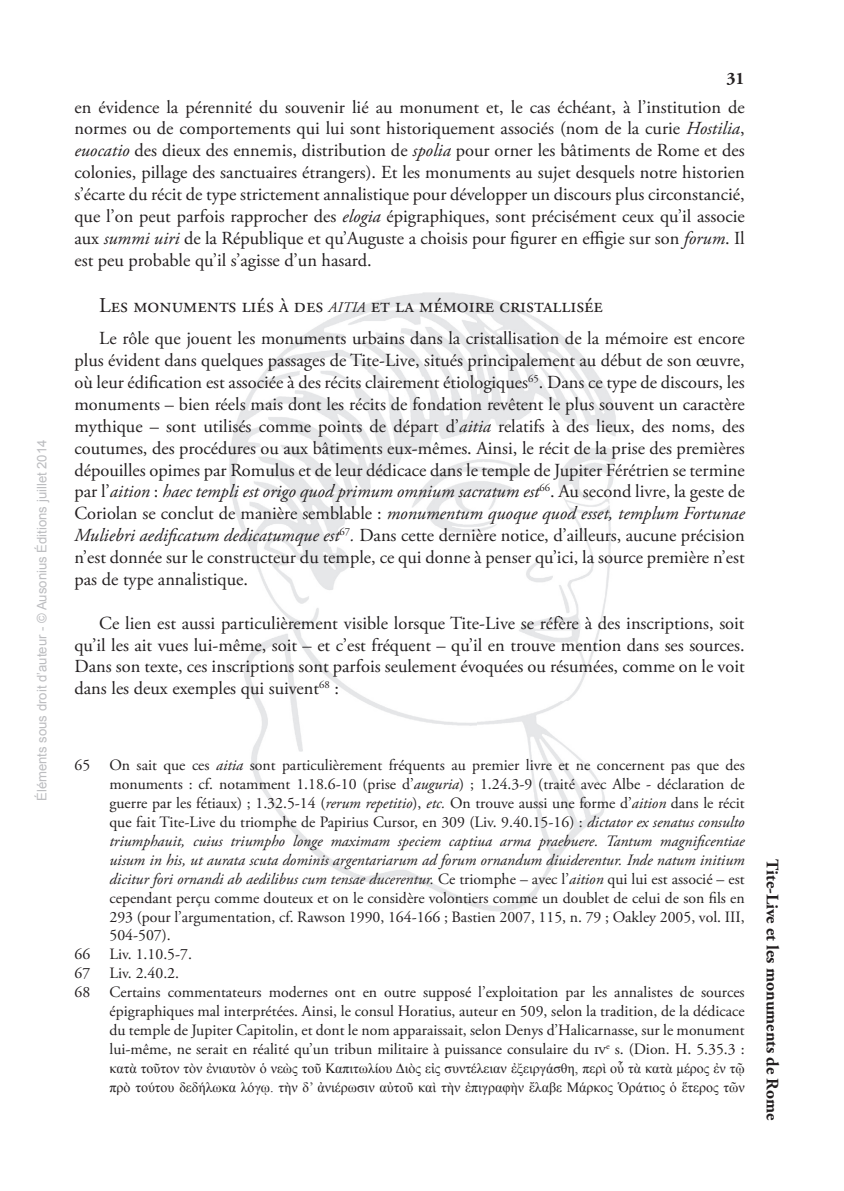
<style>
.page{position:relative;width:844px;height:1191px;background:#fff}
.page>*{position:absolute;margin:0;border:0;box-sizing:border-box;transform-origin:0 0}
.t1{font:21px "Adobe Garamond Pro";color:#231f20}
.t2{font:18.38px/21.9px "Adobe Garamond Pro";color:#231f20;text-align:justify}
.t3{font:700 17.5px "Adobe Garamond Pro";color:#231f20}
.t4{font:15.75px "Adobe Garamond Pro";color:#231f20}
.t5{font:italic 15.75px "Adobe Garamond Pro";color:#231f20}
.t6{font:14px/18.9px "Times New Roman";color:#231f20}
.t7{font:13.12px "Arial";color:#bcbdc0}
.s1{font-style:italic}
.s2{font-style:italic;font-size:14.7px}
.s3{font-style:normal}
</style>
<div class="page">
<img style="left:229px;top:293px;width:387px;height:619px">
<p class="t7" style="left:33px;top:801px;width:363px;rotate:-90deg">Éléments sous droit d’auteur - © Ausonius Éditions juillet 2014</p>
<p class="t3" style="left:726px;top:68px;width:20px">31</p>
<p class="t2" style="left:74px;top:96px;width:671px">en évidence la pérennité du souvenir lié au monument et, le cas échéant, à l’institution de normes ou de comportements qui lui sont historiquement associés (nom de la curie <span class="s1">Hostilia</span>, <span class="s1">euocatio</span> des dieux des ennemis, distribution de <span class="s1">spolia</span> pour orner les bâtiments de Rome et des colonies, pillage des sanctuaires étrangers). Et les monuments au sujet desquels notre historien s’écarte du récit de type strictement annalistique pour développer un discours plus circonstancié, que l’on peut parfois rapprocher des <span class="s1">elogia</span> épigraphiques, sont précisément ceux qu’il associe aux <span class="s1">summi uiri</span> de la République et qu’Auguste a choisis pour figurer en effigie sur son <span class="s1">forum</span>. Il est peu probable qu’il s’agisse d’un hasard.</p>
<p class="t1" style="left:99px;top:293px;width:505px">Les monuments liés à des <span class="s2">AITIA</span> et la mémoire cristallisée</p>
<p class="t2" style="left:74px;top:328px;width:671px;text-indent:25px">Le rôle que jouent les monuments urbains dans la cristallisation de la mémoire est encore plus évident dans quelques passages de Tite-Live, situés principalement au début de son œuvre, où leur édification est associée à des récits clairement étiologiques<sup>65</sup>. Dans ce type de discours, les monuments – bien réels mais dont les récits de fondation revêtent le plus souvent un caractère mythique – sont utilisés comme points de départ d’<span class="s1">aitia</span> relatifs à des lieux, des noms, des coutumes, des procédures ou aux bâtiments eux-mêmes. Ainsi, le récit de la prise des premières dépouilles opimes par Romulus et de leur dédicace dans le temple de Jupiter Férétrien se termine par l’<span class="s1">aition</span> : <span class="s1">haec templi est origo quod primum omnium sacratum est</span><sup>66</sup>. Au second livre, la geste de Coriolan se conclut de manière semblable : <span class="s1">monumentum quoque quod esset, templum Fortunae Muliebri aedificatum dedicatumque est</span><sup>67</sup><span class="s1">.</span> Dans cette dernière notice, d’ailleurs, aucune précision n’est donnée sur le constructeur du temple, ce qui donne à penser qu’ici, la source première n’est pas de type annalistique.</p>
<p class="t2" style="left:74px;top:612px;width:671px;text-indent:25px">Ce lien est aussi particulièrement visible lorsque Tite-Live se réfère à des inscriptions, soit qu’il les ait vues lui-même, soit – et c’est fréquent – qu’il en trouve mention dans ses sources.<br>Dans son texte, ces inscriptions sont parfois seulement évoquées ou résumées, comme on le voit dans les deux exemples qui suivent<sup>68</sup> :</p>
<p class="t4" style="left:74px;top:756px;width:671px">65 On sait que ces <span class="s1">aitia</span> sont particulièrement fréquents au premier livre et ne concernent pas que des</p>
<p class="t4" style="left:109px;top:774px;width:636px">monuments : cf. notamment 1.18.6-10 (prise d’<span class="s1">auguria</span>) ; 1.24.3-9 (traité avec Albe - déclaration de</p>
<p class="t4" style="left:109px;top:793px;width:636px">guerre par les fétiaux) ; 1.32.5-14 (<span class="s1">rerum repetitio</span>), <span class="s1">etc.</span> On trouve aussi une forme d’<span class="s1">aition</span> dans le récit</p>
<p class="t4" style="left:109px;top:812px;width:636px">que fait Tite-Live du triomphe de Papirius Cursor, en 309 (Liv. 9.40.15-16) : <span class="s1">dictator ex senatus consulto</span></p>
<p class="t5" style="left:109px;top:831px;width:636px">triumphauit, cuius triumpho longe maximam speciem captiua arma praebuere. Tantum magnificentiae</p>
<p class="t5" style="left:109px;top:850px;width:636px">uisum in his, ut aurata scuta dominis argentariarum ad forum ornandum diuiderentur. Inde natum initium</p>
<p class="t5" style="left:109px;top:869px;width:636px">dicitur fori ornandi ab aedilibus cum tensae ducerentur. <span class="s3">Ce triomphe – avec l’</span>aition <span class="s3">qui lui est associé – est</span></p>
<p class="t4" style="left:109px;top:888px;width:636px">cependant perçu comme douteux et on le considère volontiers comme un doublet de celui de son fils en</p>
<p class="t4" style="left:109px;top:907px;width:636px">293 (pour l’argumentation, cf. Rawson 1990, 164-166 ; Bastien 2007, 115, n. 79 ; Oakley 2005, vol. III,</p>
<p class="t4" style="left:109px;top:926px;width:63px">504-507).</p>
<p class="t4" style="left:74px;top:945px;width:119px">66 Liv. 1.10.5-7.</p>
<p class="t4" style="left:74px;top:963px;width:106px">67 Liv. 2.40.2.</p>
<p class="t4" style="left:74px;top:982px;width:671px">68 Certains commentateurs modernes ont en outre supposé l’exploitation par les annalistes de sources</p>
<p class="t4" style="left:109px;top:1001px;width:636px">épigraphiques mal interprétées. Ainsi, le consul Horatius, auteur en 509, selon la tradition, de la dédicace</p>
<p class="t4" style="left:109px;top:1020px;width:636px">du temple de Jupiter Capitolin, et dont le nom apparaissait, selon Denys d’Halicarnasse, sur le monument</p>
<p class="t4" style="left:109px;top:1039px;width:636px">lui-même, ne serait en réalité qu’un tribun militaire à puissance consulaire du iv<sup>e</sup> s. (Dion. H. 5.35.3 :</p>
<p class="t6" style="left:109px;top:1058px;width:636px">κατὰ τοῦτον τὸν ἐνιαυτὸν ὁ νεὼς τοῦ Καπιτωλίου Διὸς εἰς συντέλειαν ἐξειργάσθη, περὶ οὗ τὰ κατὰ μέρος ἐν τῷ πρὸ τούτου δεδήλωκα λόγῳ. τὴν δ’ ἀνιέρωσιν αὐτοῦ καὶ τὴν ἐπιγραφὴν ἔλαβε Μάρκος Ὁράτιος ὁ ἕτερος τῶν</p>
<p class="t3" style="left:782px;top:859px;width:262px;rotate:90deg">Tite-Live et les monuments de Rome</p>
</div>
